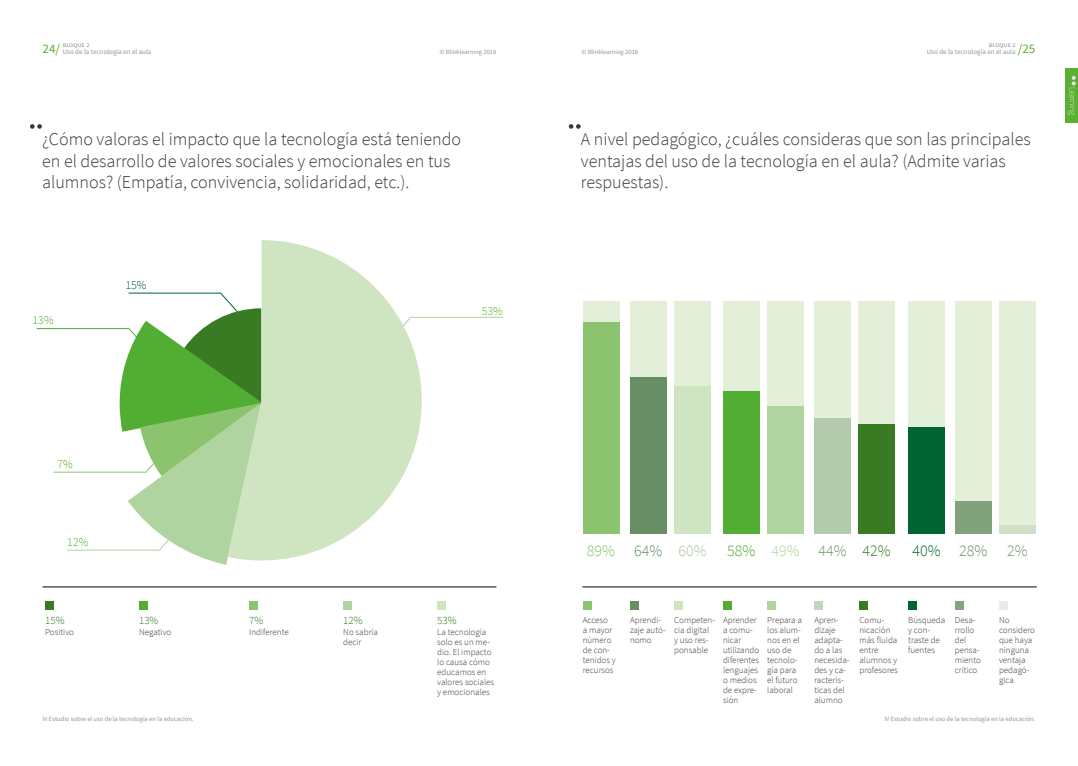
<style>
.page{position:relative;width:1078px;height:766px;background:#fff}
.page>*{position:absolute;margin:0;border:0;box-sizing:border-box;transform-origin:0 0}
.t1{font:300 18px/21.6px "Source Sans Pro";color:#3d3735}
.t2{font:300 16px "Source Sans Pro";color:#678e64}
.t3{font:300 16px "Source Sans Pro";color:#6d976a}
.t4{font:300 16px "Source Sans Pro";color:#397b23}
.t5{font:300 16px "Source Sans Pro";color:#52ae32}
.t6{font:300 16px "Source Sans Pro";color:#afd49f}
.t7{font:300 16px "Source Sans Pro";color:#006533}
.t8{font:300 16px "Source Sans Pro";color:#8cc36e}
.t9{font:300 16px "Source Sans Pro";color:#b1c3a6}
.t10{font:13px "Source Sans Pro";color:#5ab031}
.t11{font:300 12px "Source Sans Pro";color:#5ab031}
.t12{font:300 12px "Source Sans Pro";color:#006533}
.t13{font:300 12px "Source Sans Pro";color:#52ae32}
.t14{font:300 11px "Source Sans Pro";color:#397b23}
.t15{font:300 9px/10px "Source Sans Pro";color:#3d3735}
.t16{font:7px/7px "Source Sans Pro";color:#939498}
.t17{font:6.5px "Source Sans Pro";color:#939498}
</style>
<div class="page">
<div style="left:1064px;top:68px;width:13px;height:55px;background:#5ab031"></div>
<svg style="left:1067px;top:76px;width:8px;height:39px"></svg>
<svg style="left:30px;top:124px;width:12px;height:5px"></svg>
<svg style="left:568px;top:124px;width:12px;height:5px"></svg>
<hr style="left:43px;top:586px;width:453px;height:1px;background:#000">
<div style="left:45px;top:600px;width:9px;height:9px;background:#397b23"></div>
<div style="left:139px;top:600px;width:9px;height:9px;background:#52ae32"></div>
<div style="left:249px;top:600px;width:9px;height:9px;background:#8cc36e"></div>
<div style="left:343px;top:600px;width:9px;height:9px;background:#afd49f"></div>
<div style="left:437px;top:600px;width:9px;height:9px;background:#cfe4c1"></div>
<svg style="left:421px;top:317px;width:82px;height:1px"></svg>
<svg style="left:36px;top:292px;width:227px;height:272px"></svg>
<svg style="left:227px;top:240px;width:194px;height:320px;fill:#cfe4c1"></svg>
<hr style="left:582px;top:586px;width:454px;height:1px;background:#000">
<div style="left:858px;top:301px;width:36px;height:232px;background:#e4efda"></div>
<div style="left:858px;top:423px;width:36px;height:110px;background:#397b23"></div>
<div style="left:859px;top:600px;width:8px;height:9px;background:#397b23"></div>
<div style="left:723px;top:301px;width:36px;height:232px;background:#e4efda"></div>
<div style="left:723px;top:391px;width:36px;height:142px;background:#52ae32"></div>
<div style="left:723px;top:600px;width:8px;height:9px;background:#52ae32"></div>
<div style="left:767px;top:301px;width:36px;height:232px;background:#e4efda"></div>
<div style="left:767px;top:405px;width:36px;height:128px;background:#afd49f"></div>
<div style="left:767px;top:600px;width:8px;height:9px;background:#afd49f"></div>
<div style="left:908px;top:301px;width:36px;height:232px;background:#e4efda"></div>
<div style="left:908px;top:427px;width:36px;height:106px;background:#006533"></div>
<div style="left:908px;top:600px;width:8px;height:9px;background:#006533"></div>
<div style="left:954px;top:301px;width:37px;height:232px;background:#e4efda"></div>
<div style="left:954px;top:500px;width:37px;height:33px;background:#80a17b"></div>
<div style="left:954px;top:600px;width:9px;height:9px;background:#85a483"></div>
<div style="left:998px;top:301px;width:37px;height:232px;background:#e4efda"></div>
<div style="left:998px;top:525px;width:37px;height:8px;background:#cfe0c7"></div>
<div style="left:998px;top:600px;width:9px;height:9px;background:#e6ede5"></div>
<div style="left:582px;top:301px;width:37px;height:232px;background:#e4efda"></div>
<div style="left:582px;top:322px;width:37px;height:211px;background:#8cc36e"></div>
<div style="left:582px;top:600px;width:9px;height:9px;background:#8cc36e"></div>
<div style="left:674px;top:301px;width:36px;height:232px;background:#e4efda"></div>
<div style="left:674px;top:386px;width:36px;height:147px;background:#cfe4c1"></div>
<div style="left:674px;top:600px;width:8px;height:9px;background:#cfe4c1"></div>
<div style="left:630px;top:301px;width:36px;height:232px;background:#e4efda"></div>
<div style="left:630px;top:377px;width:36px;height:156px;background:#678e64"></div>
<div style="left:630px;top:600px;width:8px;height:9px;background:#678e64"></div>
<div style="left:814px;top:301px;width:36px;height:232px;background:#e4efda"></div>
<div style="left:814px;top:418px;width:36px;height:115px;background:#b3cbac"></div>
<div style="left:814px;top:600px;width:8px;height:9px;background:#c3d4c2"></div>
<p class="t16" style="left:63px;top:41px;width:90px">bloque 2<br>Uso de la tecnología en el aula</p>
<p class="t16" style="left:988px;top:41px;width:28px">bloque 2</p>
<h3 class="t10" style="left:43px;top:40px;width:19px">24/</h3>
<p class="t17" style="left:439px;top:47px;width:58px">© Blinklearning 2018</p>
<p class="t17" style="left:581px;top:47px;width:58px">© Blinklearning 2018</p>
<p class="t16" style="left:926px;top:48px;width:110px">Uso de la tecnología en el aula <sup>/25</sup></p>
<h1 class="t1" style="left:42px;top:128px;width:420px">¿Cómo valoras el impacto que la tecnología está teniendo en el desarrollo de valores sociales y emocionales en tus alumnos? (Empatía, convivencia, solidaridad, etc.).</h1>
<h3 class="t13" style="left:33px;top:312px;width:23px">13%</h3>
<h3 class="t12" style="left:125px;top:277px;width:23px">15%</h3>
<h3 class="t11" style="left:481px;top:304px;width:23px">53%</h3>
<h3 class="t11" style="left:57px;top:456px;width:17px">7%</h3>
<h3 class="t11" style="left:67px;top:534px;width:23px">12%</h3>
<p class="t14" style="left:45px;top:613px;width:21px">15%</p>
<p class="t14" style="left:139px;top:613px;width:21px">13%</p>
<p class="t14" style="left:249px;top:613px;width:16px">7%</p>
<p class="t14" style="left:343px;top:613px;width:21px">12%</p>
<p class="t14" style="left:437px;top:613px;width:21px">53%</p>
<p class="t15" style="left:45px;top:627px;width:30px">Positivo</p>
<p class="t15" style="left:139px;top:627px;width:34px">Negativo</p>
<p class="t15" style="left:249px;top:627px;width:41px">Indiferente</p>
<p class="t15" style="left:343px;top:627px;width:36px">No sabría decir</p>
<p class="t15" style="left:437px;top:627px;width:58px">La tecnología solo es un me&shy;dio. El impacto lo causa cómo educamos en valores sociales y emocionales</p>
<h1 class="t1" style="left:580px;top:128px;width:451px">A nivel pedagógico, ¿cuáles consideras que son las principales ventajas del uso de la tecnología en el aula? (Admite varias respuestas).</h1>
<h2 class="t8" style="left:586px;top:541px;width:30px">89%</h2>
<h2 class="t2" style="left:634px;top:541px;width:30px">64%</h2>
<h2 class="t9" style="left:678px;top:541px;width:30px">60%</h2>
<h2 class="t5" style="left:727px;top:541px;width:30px">58%</h2>
<h2 class="t6" style="left:771px;top:541px;width:30px">49%</h2>
<h2 class="t3" style="left:818px;top:541px;width:30px">44%</h2>
<h2 class="t4" style="left:862px;top:541px;width:30px">42%</h2>
<h2 class="t7" style="left:912px;top:541px;width:30px">40%</h2>
<h2 class="t2" style="left:958px;top:541px;width:30px">28%</h2>
<h2 class="t3" style="left:1006px;top:541px;width:22px">2%</h2>
<p class="t15" style="left:582px;top:614px;width:34px">Acceso<br>a mayor número de con&shy;tenidos y recursos</p>
<p class="t15" style="left:630px;top:614px;width:37px">Aprendi&shy;zaje autó&shy;nomo</p>
<p class="t15" style="left:674px;top:614px;width:42px">Competen&shy;cia digital y uso res&shy;ponsable</p>
<p class="t15" style="left:723px;top:614px;width:38px">Aprender a comu&shy;nicar utilizando diferentes lenguajes o medios de expre&shy;sión</p>
<p class="t15" style="left:767px;top:614px;width:36px">Prepara a los alum&shy;nos en el uso de tecnolo&shy;gía para el futuro laboral</p>
<p class="t15" style="left:814px;top:614px;width:37px">Apren&shy;dizaje adapta&shy;do a las necesida&shy;des y ca&shy;racterís&shy;ticas del alumno</p>
<p class="t15" style="left:859px;top:614px;width:40px">Comu&shy;nicación más fluida entre alumnos y profesores</p>
<p class="t15" style="left:908px;top:614px;width:38px">Búsqueda y con&shy;traste de fuentes</p>
<p class="t15" style="left:954px;top:614px;width:28px">Desa&shy;rrollo del pensa&shy;miento crítico</p>
<p class="t15" style="left:998px;top:614px;width:38px">No considero que haya ninguna ventaja pedagó&shy;gica</p>
<p class="t17" style="left:43px;top:714px;width:152px">IV Estudio sobre el uso de la tecnología en la educación.</p>
<p class="t17" style="left:884px;top:714px;width:152px">IV Estudio sobre el uso de la tecnología en la educación.</p>
</div>
